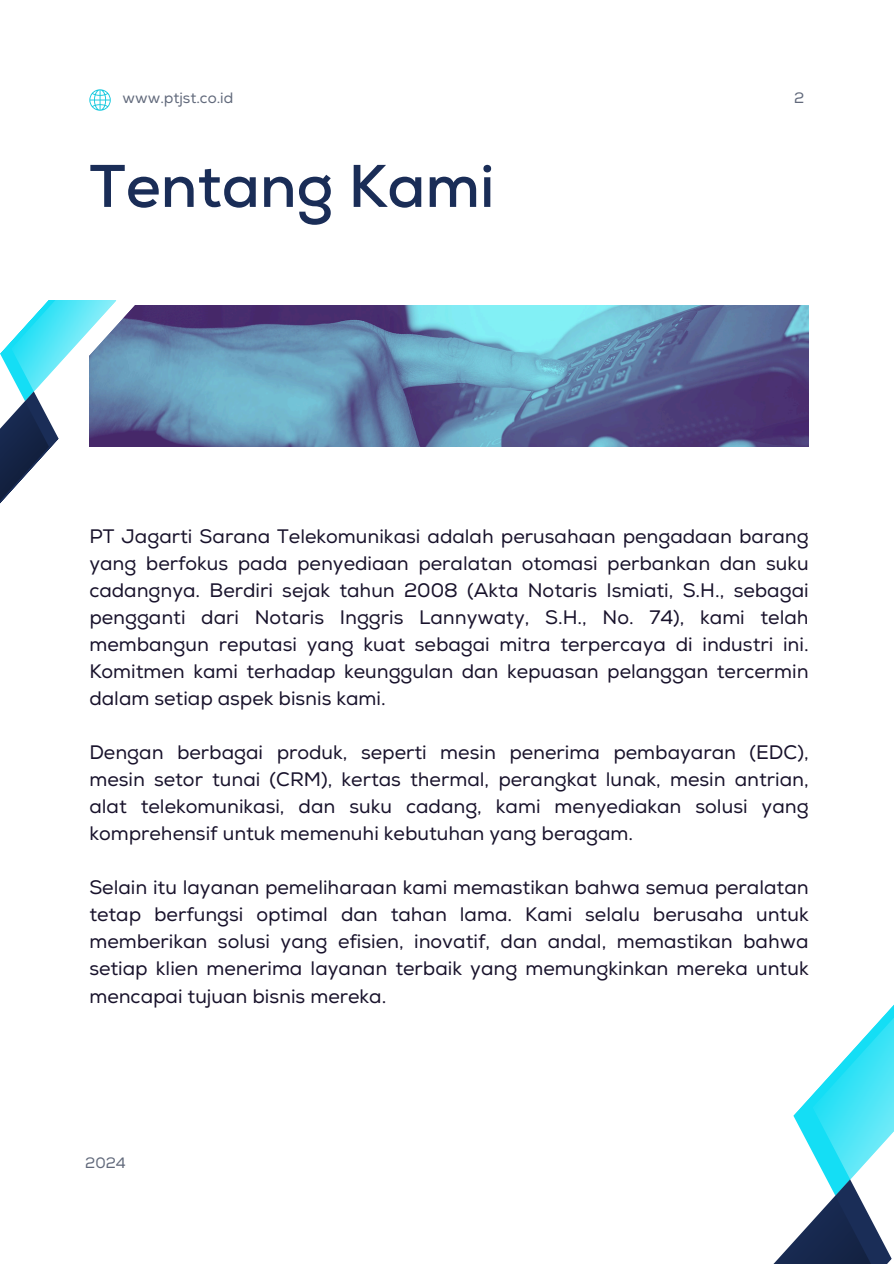
<style>
.page{position:relative;width:894px;height:1264px;background:#fff}
.page>*{position:absolute;margin:0;border:0;box-sizing:border-box;transform-origin:0 0}
.t1{font:700 60px "Nexa";color:#1a2d57}
.t2{font:19.5px/27px "Nexa";color:#18122b;text-align:justify}
.t3{font:15px "Nexa";color:#61697b}
</style>
<div class="page">
<img style="left:177px;top:306px;width:631px;height:140px">
<svg style="left:89px;top:89px;width:22px;height:22px"></svg>
<svg style="left:774px;top:1006px;width:119px;height:257px"></svg>
<svg style="left:116px;top:300px;width:61px;height:147px;background:#667da5"></svg>
<svg style="left:0;top:300px;width:116px;height:204px"></svg>
<p class="t3" style="left:122px;top:89px;width:112px">www.ptjst.co.id</p>
<p class="t1" style="left:89px;top:151px;width:406px">Tentang Kami</p>
<h2 class="t3" style="left:793px;top:89px;width:12px">2</h2>
<h1 class="t2" style="left:89px;top:523px;width:720px">PT Jagarti Sarana Telekomunikasi adalah perusahaan pengadaan barang yang berfokus pada penyediaan peralatan otomasi perbankan dan suku cadangnya. Berdiri sejak tahun 2008 (Akta Notaris Ismiati, S.H., sebagai pengganti dari Notaris Inggris Lannywaty, S.H., No. 74), kami telah membangun reputasi yang kuat sebagai mitra terpercaya di industri ini.<br>Komitmen kami terhadap keunggulan dan kepuasan pelanggan tercermin dalam setiap aspek bisnis kami.</h1>
<p class="t2" style="left:89px;top:739px;width:720px">Dengan berbagai produk, seperti mesin penerima pembayaran (EDC), mesin setor tunai (CRM), kertas thermal, perangkat lunak, mesin antrian, alat telekomunikasi, dan suku cadang, kami menyediakan solusi yang komprehensif untuk memenuhi kebutuhan yang beragam.</p>
<h2 class="t2" style="left:89px;top:874px;width:720px">Selain itu layanan pemeliharaan kami memastikan bahwa semua peralatan tetap berfungsi optimal dan tahan lama. Kami selalu berusaha untuk memberikan solusi yang efisien, inovatif, dan andal, memastikan bahwa setiap klien menerima layanan terbaik yang memungkinkan mereka untuk mencapai tujuan bisnis mereka.</h2>
<p class="t3" style="left:85px;top:1154px;width:42px">2024</p>
</div>
